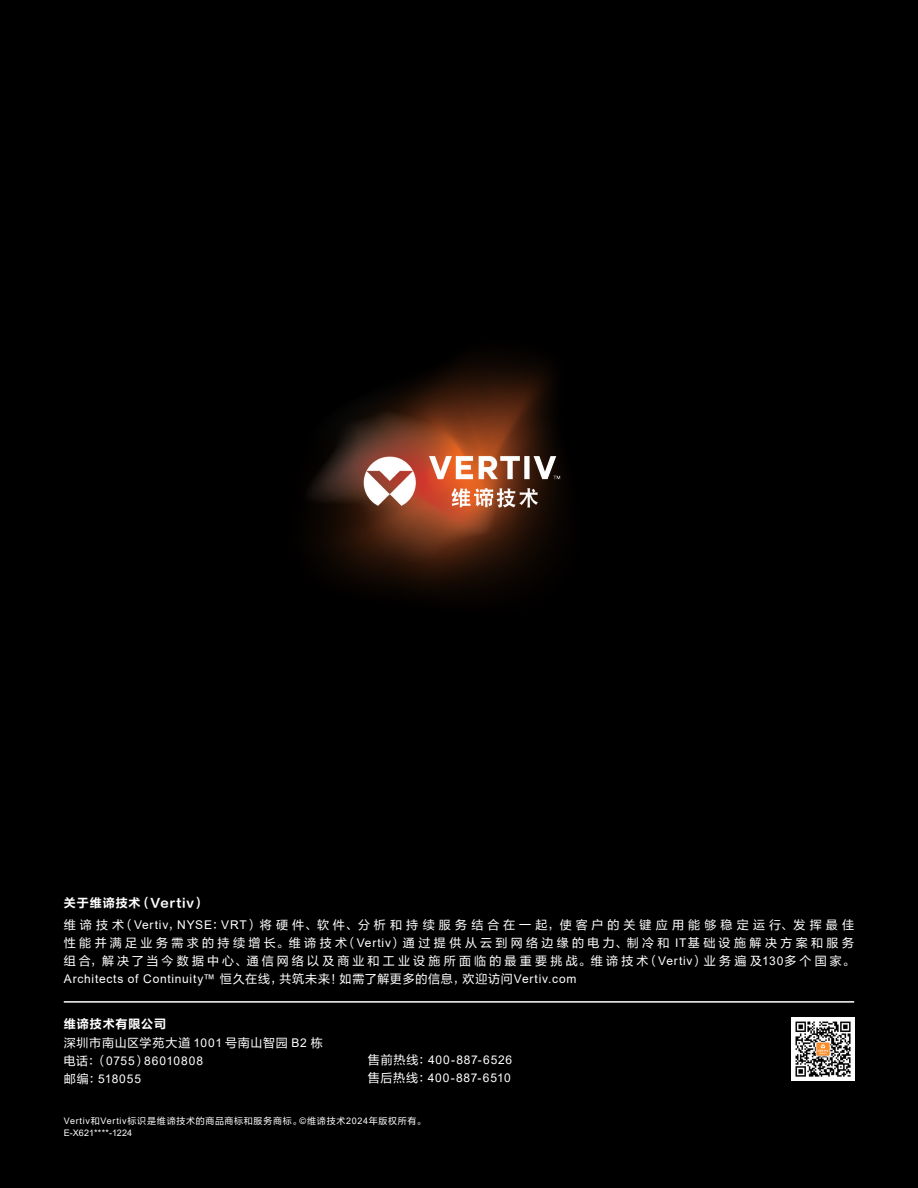
<style>
.page{position:relative;width:918px;height:1188px;background:#000}
.page>*{position:absolute;margin:0;border:0;box-sizing:border-box;transform-origin:0 0}
.t1{font:12px/18px "FZLTHJW GB1 0";letter-spacing:.26em;color:#fff;text-align:justify}
.t2{font:12px/18px "Arial";letter-spacing:.065em;color:#fff}
.t3{font:12px "FZLTCHJW GB1 0";letter-spacing:.075em;color:#fff}
.t4{font:12px "FZLTHJW GB1 0";letter-spacing:.055em;color:#fff}
.t5{font:9px "FZLTHJW GB1 0";letter-spacing:.08em;color:#fff}
.t6{font:9px "Arial";letter-spacing:.01em;color:#fff}
.s1{font-family:"Arial"}
.s2{font-family:"FZLTHJW GB1 0"}
</style>
<div class="page">
<hr style="left:64px;top:1001px;width:790px;height:2px;background:#fff">
<img style="left:791px;top:1018px;width:63px;height:63px">
<img style="left:307px;top:357px;width:254px;height:237px">
<p class="t3" style="left:64px;top:896px;width:143px">关于维谛技术（Vertiv）</p>
<p class="t1" style="left:64px;top:916px;width:792px">维谛技术（<span class="s1">Vertiv</span>，<span class="s1">NYSE</span>：<span class="s1">VRT</span>）将硬件、软件、分析和持续服务结合在一起，使客户的关键应用能够稳定运行、发挥最佳性能并满足业务需求的持续增长。维谛技术（<span class="s1">Vertiv</span>）通过提供从云到网络边缘的电力、制冷和 <span class="s1">IT</span>基础设施解决方案和服务组合，解决了当今数据中心、通信网络以及商业和工业设施所面临的最重要挑战。维谛技术（<span class="s1">Vertiv</span>）业务遍及<span class="s1">130</span>多个国家。</p>
<p class="t2" style="left:64px;top:970px;width:514px">Architects of Continuity™ <span class="s2">恒久在线，共筑未来！如需了解更多的信息，欢迎访问</span>Vertiv.com</p>
<p class="t3" style="left:64px;top:1017px;width:104px">维谛技术有限公司</p>
<p class="t4" style="left:64px;top:1036px;width:260px">深圳市南山区学苑大道 <span class="s1">1001</span> 号南山智园 <span class="s1">B2</span> 栋</p>
<p class="t2" style="left:64px;top:1051px;width:141px"><span class="s2">电话：（</span>0755<span class="s2">）</span>86010808<span class="s2">邮编：</span>518055</p>
<p class="t2" style="left:368px;top:1051px;width:146px"><span class="s2">售前热线：</span>400-887-6526<span class="s2">售后热线：</span>400-887-6510</p>
<p class="t5" style="left:64px;top:1116px;width:363px"><span class="s1">Vertiv</span>和<span class="s1">Vertiv</span>标识是维谛技术的商品商标和服务商标。<span class="s1">©</span>维谛技术<span class="s1">2024</span>年版权所有。</p>
<p class="t6" style="left:64px;top:1127px;width:70px">E-X621****-1224</p>
</div>
